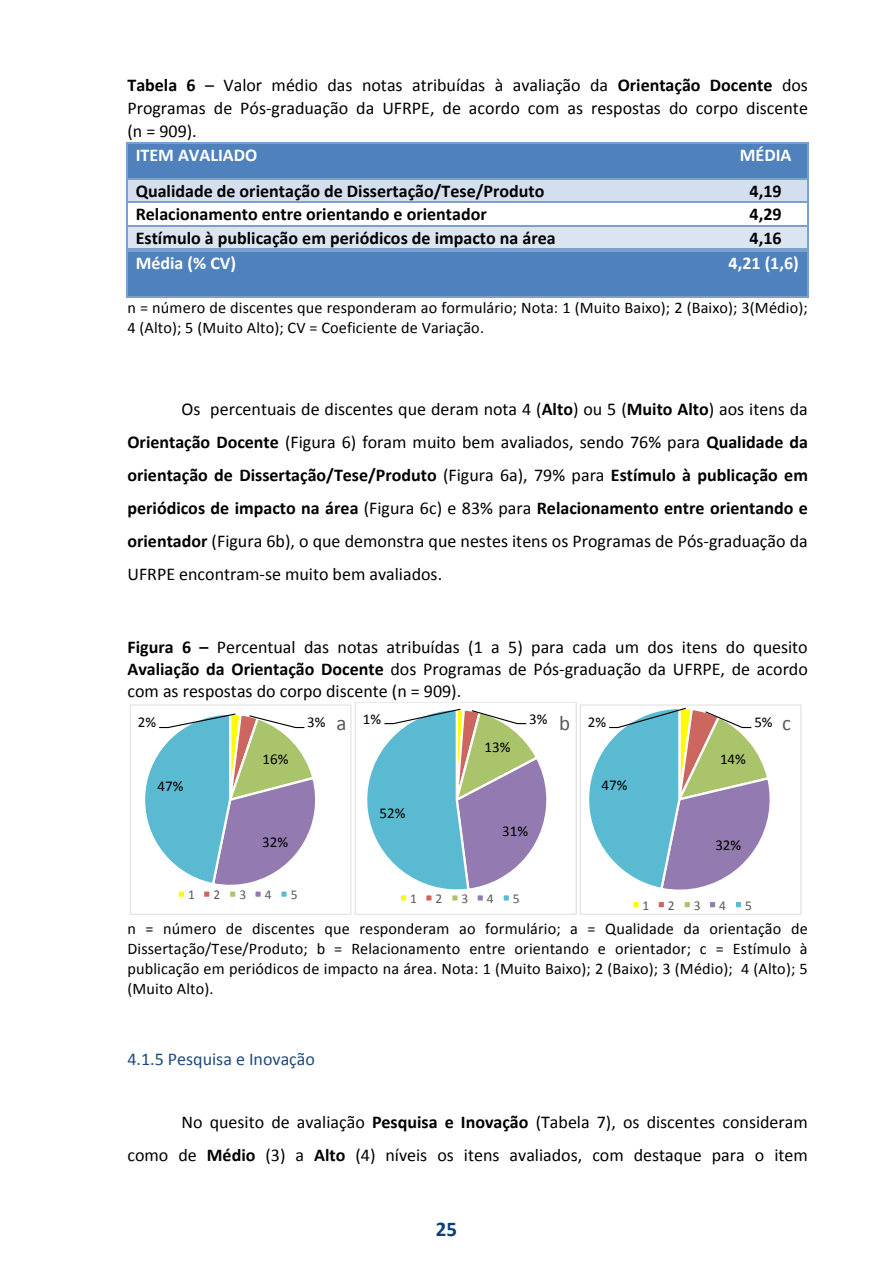
<style>
.page{position:relative;width:893px;height:1263px;background:#fff}
.page>*{position:absolute;margin:0;border:0;box-sizing:border-box;transform-origin:0 0}
.t1{font:21px "Calibri";color:#595959}
.t2{font:700 21px "Calibri";color:#0d3e81}
.t3{font:18px/32.8px "Calibri";color:#000;text-align:justify}
.t4{font:700 18px "Calibri";color:#000}
.t5{font:700 18px "Calibri";color:#fff}
.t6{font:18px "Calibri";color:#1f497d}
.t7{font:16.2px/20.1px "Calibri";letter-spacing:.01em;color:#000}
.t8{font:15px "Calibri";color:#000}
.t9{font:13.5px "Calibri";color:#595959}
.s1{font-weight:700}
</style>
<div class="page">
<div style="left:128px;top:144px;width:595px;height:34px;background:#4f81bd"></div>
<div style="left:723px;top:144px;width:84px;height:34px;background:#4f81bd"></div>
<hr style="left:128px;top:143px;width:595px;height:1px;background:#7ba0cd">
<hr style="left:724px;top:143px;width:83px;height:1px;background:#7ba0cd">
<hr style="left:127px;top:144px;width:1px;height:34px;background:#7ba0cd">
<hr style="left:807px;top:144px;width:2px;height:34px;background:#7ba0cd">
<div style="left:128px;top:180px;width:595px;height:22px;background:#d3dfee"></div>
<div style="left:723px;top:180px;width:84px;height:22px;background:#d3dfee"></div>
<hr style="left:128px;top:178px;width:595px;height:2px;background:#7ba0cd">
<hr style="left:724px;top:178px;width:83px;height:2px;background:#7ba0cd">
<hr style="left:807px;top:180px;width:2px;height:22px;background:#7ba0cd">
<hr style="left:128px;top:202px;width:595px;height:1px;background:#7ba0cd">
<hr style="left:724px;top:202px;width:83px;height:1px;background:#7ba0cd">
<hr style="left:807px;top:203px;width:2px;height:22px;background:#7ba0cd">
<div style="left:128px;top:226px;width:595px;height:22px;background:#dbe5f1"></div>
<div style="left:723px;top:226px;width:84px;height:22px;background:#dbe5f1"></div>
<hr style="left:128px;top:225px;width:595px;height:1px;background:#7ba0cd">
<hr style="left:724px;top:225px;width:83px;height:1px;background:#7ba0cd">
<hr style="left:807px;top:226px;width:2px;height:22px;background:#7ba0cd">
<div style="left:128px;top:252px;width:679px;height:44px;background:#4f81bd"></div>
<svg style="left:127px;top:178px;width:1px;height:74px"></svg>
<hr style="left:128px;top:248px;width:595px;height:1px;background:#7ba0cd">
<hr style="left:128px;top:251px;width:595px;height:1px;background:#7ba0cd">
<svg style="left:723px;top:248px;width:3px;height:4px"></svg>
<hr style="left:726px;top:248px;width:81px;height:1px;background:#7ba0cd">
<hr style="left:726px;top:251px;width:81px;height:1px;background:#7ba0cd">
<hr style="left:127px;top:252px;width:1px;height:44px;background:#7ba0cd">
<hr style="left:128px;top:296px;width:679px;height:1px;background:#7ba0cd">
<hr style="left:807px;top:252px;width:2px;height:44px;background:#7ba0cd">
<svg style="left:145px;top:713px;width:171px;height:172px"></svg>
<div style="left:178px;top:890px;width:7px;height:8px;background:#fffb00"></div>
<div style="left:177px;top:889px;width:9px;height:10px;border:2px solid #fff"></div>
<div style="left:203px;top:890px;width:7px;height:8px;background:#cd665f"></div>
<div style="left:202px;top:889px;width:10px;height:10px;border:2px solid #fff"></div>
<div style="left:229px;top:890px;width:7px;height:8px;background:#aac46c"></div>
<div style="left:228px;top:889px;width:10px;height:10px;border:2px solid #fff"></div>
<div style="left:254px;top:890px;width:8px;height:8px;background:#937ab1"></div>
<div style="left:253px;top:889px;width:10px;height:10px;border:2px solid #fff"></div>
<div style="left:280px;top:890px;width:8px;height:8px;background:#5abad1"></div>
<div style="left:279px;top:889px;width:10px;height:10px;border:2px solid #fff"></div>
<div style="left:130px;top:704px;width:221px;height:211px;border:1px solid #e0e0e0"></div>
<svg style="left:367px;top:708px;width:180px;height:182px"></svg>
<div style="left:400px;top:894px;width:7px;height:8px;background:#fffb00"></div>
<div style="left:399px;top:893px;width:9px;height:10px;border:2px solid #fff"></div>
<div style="left:425px;top:894px;width:8px;height:8px;background:#cd665f"></div>
<div style="left:424px;top:893px;width:10px;height:10px;border:2px solid #fff"></div>
<div style="left:451px;top:894px;width:8px;height:8px;background:#aac46c"></div>
<div style="left:450px;top:893px;width:10px;height:10px;border:2px solid #fff"></div>
<div style="left:476px;top:894px;width:8px;height:8px;background:#937ab1"></div>
<div style="left:475px;top:893px;width:10px;height:10px;border:2px solid #fff"></div>
<div style="left:502px;top:894px;width:8px;height:8px;background:#5abad1"></div>
<div style="left:501px;top:893px;width:10px;height:10px;border:2px solid #fff"></div>
<div style="left:355px;top:702px;width:222px;height:213px;border:1px solid #e0e0e0"></div>
<svg style="left:589px;top:707px;width:181px;height:183px"></svg>
<div style="left:632px;top:901px;width:8px;height:7px;background:#fffb00"></div>
<div style="left:631px;top:900px;width:10px;height:9px;border:2px solid #fff"></div>
<div style="left:658px;top:901px;width:7px;height:7px;background:#cd665f"></div>
<div style="left:656px;top:900px;width:10px;height:9px;border:2px solid #fff"></div>
<div style="left:684px;top:901px;width:7px;height:7px;background:#aac46c"></div>
<div style="left:682px;top:900px;width:10px;height:9px;border:2px solid #fff"></div>
<div style="left:709px;top:901px;width:7px;height:7px;background:#937ab1"></div>
<div style="left:708px;top:900px;width:9px;height:9px;border:2px solid #fff"></div>
<div style="left:735px;top:901px;width:7px;height:7px;background:#5abad1"></div>
<div style="left:734px;top:900px;width:9px;height:9px;border:2px solid #fff"></div>
<div style="left:580px;top:704px;width:221px;height:211px;border:1px solid #e0e0e0"></div>
<p class="t3" style="left:127px;top:68px;width:682px"><span class="s1">Tabela 6</span> – Valor médio das notas atribuídas à avaliação da <span class="s1">Orientação Docente</span> dos</p>
<p class="t3" style="left:127px;top:91px;width:682px">Programas de Pós-graduação da UFRPE, de acordo com as respostas do corpo discente</p>
<p class="t3" style="left:127px;top:114px;width:71px">(n = 909).</p>
<p class="t5" style="left:136px;top:144px;width:123px">ITEM AVALIADO</p>
<p class="t5" style="left:740px;top:144px;width:53px">MÉDIA</p>
<p class="t4" style="left:136px;top:179px;width:410px">Qualidade de orientação de Dissertação/Tese/Produto</p>
<p class="t4" style="left:750px;top:179px;width:34px">4,19</p>
<p class="t4" style="left:136px;top:203px;width:353px">Relacionamento entre orientando e orientador</p>
<p class="t4" style="left:750px;top:203px;width:34px">4,29</p>
<p class="t4" style="left:136px;top:226px;width:422px">Estímulo à publicação em periódicos de impacto na área</p>
<p class="t4" style="left:750px;top:226px;width:34px">4,16</p>
<p class="t5" style="left:136px;top:252px;width:102px">Média (% CV)</p>
<p class="t5" style="left:729px;top:252px;width:72px">4,21 (1,6)</p>
<p class="t7" style="left:127px;top:297px;width:682px">n = número de discentes que responderam ao formulário; Nota: 1 (Muito Baixo); 2 (Baixo); 3(Médio);<br>4 (Alto); 5 (Muito Alto); CV = Coeficiente de Variação.</p>
<p class="t3" style="left:127px;top:393px;width:682px;text-indent:54px">Os percentuais de discentes que deram nota 4 (<span class="s1">Alto</span>) ou 5 (<span class="s1">Muito Alto</span>) aos itens da <span class="s1">Orientação Docente</span> (Figura 6) foram muito bem avaliados, sendo 76% para <span class="s1">Qualidade da orientação de Dissertação/Tese/Produto</span> (Figura 6a), 79% para <span class="s1">Estímulo à publicação em periódicos de impacto na área</span> (Figura 6c) e 83% para <span class="s1">Relacionamento entre orientando e orientador</span> (Figura 6b), o que demonstra que nestes itens os Programas de Pós-graduação da UFRPE encontram-se muito bem avaliados.</p>
<p class="t3" style="left:127px;top:637px;width:682px;line-height:21.9px"><span class="s1">Figura 6 –</span> Percentual das notas atribuídas (1 a 5) para cada um dos itens do quesito <span class="s1">Avaliação da Orientação Docente</span> dos Programas de Pós-graduação da UFRPE, de acordo com as respostas do corpo discente (n = 909).</p>
<p class="t8" style="left:138px;top:712px;width:20px">2%</p>
<p class="t8" style="left:307px;top:712px;width:20px">3%</p>
<p class="t8" style="left:262px;top:750px;width:27px">16%</p>
<p class="t1" style="left:336px;top:709px;width:12px">a</p>
<p class="t8" style="left:363px;top:709px;width:20px">1%</p>
<p class="t8" style="left:529px;top:709px;width:20px">3%</p>
<p class="t8" style="left:484px;top:738px;width:27px">13%</p>
<p class="t1" style="left:559px;top:709px;width:13px">b</p>
<p class="t8" style="left:588px;top:712px;width:20px">2%</p>
<p class="t8" style="left:754px;top:712px;width:20px">5%</p>
<p class="t8" style="left:720px;top:750px;width:27px">14%</p>
<p class="t1" style="left:782px;top:709px;width:10px">c</p>
<p class="t8" style="left:157px;top:777px;width:27px">47%</p>
<p class="t8" style="left:601px;top:775px;width:27px">47%</p>
<p class="t8" style="left:379px;top:804px;width:27px">52%</p>
<p class="t8" style="left:262px;top:832px;width:27px">32%</p>
<p class="t8" style="left:502px;top:822px;width:27px">31%</p>
<p class="t8" style="left:715px;top:835px;width:27px">32%</p>
<p class="t9" style="left:188px;top:886px;width:8px">1</p>
<p class="t9" style="left:213px;top:886px;width:8px">2</p>
<p class="t9" style="left:239px;top:886px;width:8px">3</p>
<p class="t9" style="left:265px;top:886px;width:8px">4</p>
<p class="t9" style="left:291px;top:886px;width:8px">5</p>
<p class="t9" style="left:410px;top:890px;width:8px">1</p>
<p class="t9" style="left:436px;top:890px;width:8px">2</p>
<p class="t9" style="left:462px;top:890px;width:8px">3</p>
<p class="t9" style="left:487px;top:890px;width:8px">4</p>
<p class="t9" style="left:513px;top:890px;width:8px">5</p>
<p class="t9" style="left:643px;top:897px;width:8px">1</p>
<p class="t9" style="left:668px;top:897px;width:8px">2</p>
<p class="t9" style="left:694px;top:897px;width:8px">3</p>
<p class="t9" style="left:719px;top:897px;width:8px">4</p>
<p class="t9" style="left:745px;top:897px;width:8px">5</p>
<p class="t7" style="left:127px;top:918px;width:682px;text-align:justify">n = número de discentes que responderam ao formulário; a = Qualidade da orientação de Dissertação/Tese/Produto; b = Relacionamento entre orientando e orientador; c = Estímulo à publicação em periódicos de impacto na área. Nota: 1 (Muito Baixo); 2 (Baixo); 3 (Médio); 4 (Alto); 5 (Muito Alto).</p>
<p class="t6" style="left:127px;top:1048px;width:189px">4.1.5 Pesquisa e Inovação</p>
<p class="t3" style="left:127px;top:1105px;width:682px;text-align:right">No quesito de avaliação <span class="s1">Pesquisa e Inovação</span> (Tabela 7), os discentes consideram<br>como de <span class="s1">Médio</span> (3) a <span class="s1">Alto</span> (4) níveis os itens avaliados, com destaque para o item</p>
<p class="t2" style="left:436px;top:1214px;width:23px">25</p>
</div>
